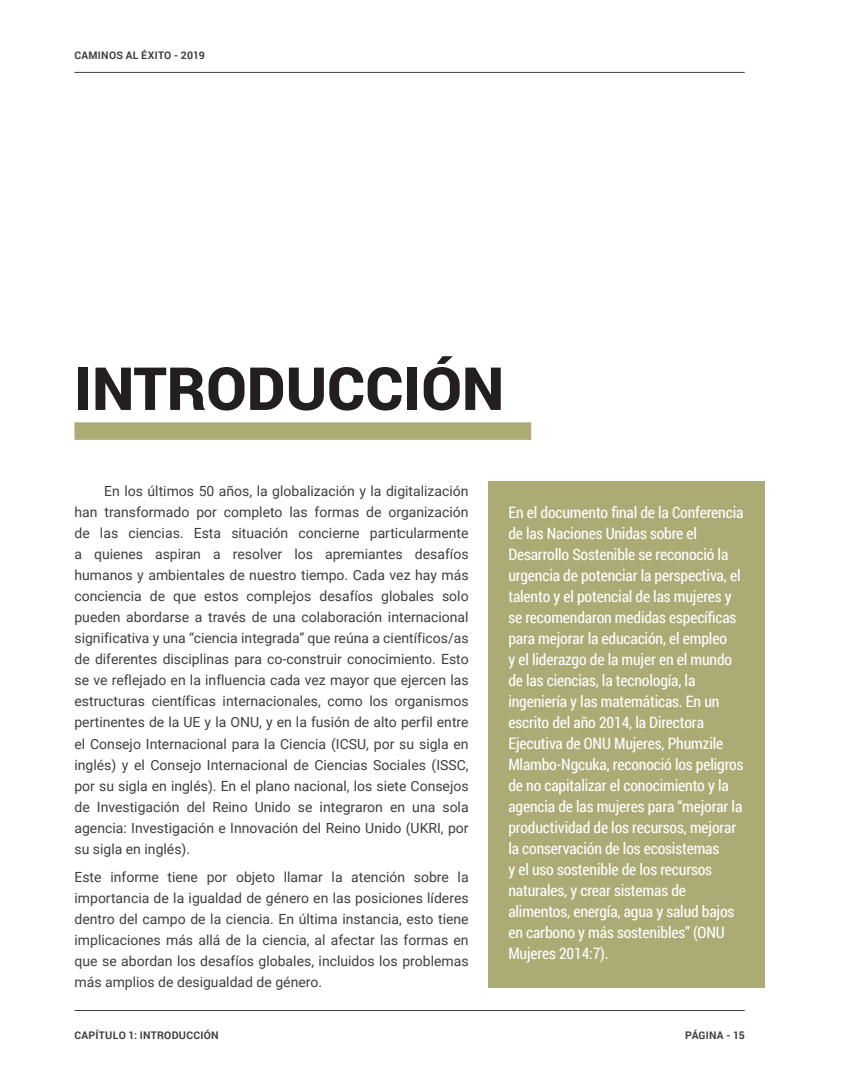
<style>
.page{position:relative;width:844px;height:1092px;background:#fff}
.page>*{position:absolute;margin:0;border:0;box-sizing:border-box;transform-origin:0 0}
.Headline{font:900 59.5px "Roboto";color:#231f20}
.Text_-_box_arancio{font:15.75px/21px "Roboto Condensed";letter-spacing:-.01em;color:#fff}
.Text_-_Rientro{font:14px/21px "Roboto";color:#3e3e3f;text-align:justify}
.Text{font:14px/21px "Roboto";color:#3e3e3f;text-align:justify}
.t1{font:700 10.5px "Roboto";letter-spacing:.025em;color:#3e3e3f}
</style>
<div class="page">
<hr style="left:74px;top:1009px;width:670px;height:1px;background:#3e3e3f">
<hr style="left:74px;top:72px;width:670px;height:1px;background:#3e3e3f">
<div style="left:74px;top:422px;width:457px;height:18px;background:#acab75"></div>
<div style="left:488px;top:481px;width:276px;height:506px;background:#acab75"></div>
<p class="t1" style="left:74px;top:47px;width:132px">CAMINOS AL ÉXITO - 2019</p>
<p class="Headline" style="left:74px;top:347px;width:431px">INTRODUCCIÓN</p>
<p class="Text_-_Rientro" style="left:74px;top:480px;width:395px;text-indent:30px">En los últimos 50 años, la globalización y la digitalización han transformado por completo las formas de organización de las ciencias. Esta situación concierne particularmente a quienes aspiran a resolver los apremiantes desafíos humanos y ambientales de nuestro tiempo. Cada vez hay más conciencia de que estos complejos desafíos globales solo pueden abordarse a través de una colaboración internacional significativa y una “ciencia integrada” que reúna a científicos/as de diferentes disciplinas para co-construir conocimiento. Esto se ve reflejado en la influencia cada vez mayor que ejercen las estructuras científicas internacionales, como los organismos pertinentes de la UE y la ONU, y en la fusión de alto perfil entre el Consejo Internacional para la Ciencia (ICSU, por su sigla en inglés) y el Consejo Internacional de Ciencias Sociales (ISSC, por su sigla en inglés). En el plano nacional, los siete Consejos de Investigación del Reino Unido se integraron en una sola agencia: Investigación e Innovación del Reino Unido (UKRI, por su sigla en inglés).</p>
<p class="Text" style="left:74px;top:866px;width:395px">Este informe tiene por objeto llamar la atención sobre la importancia de la igualdad de género en las posiciones líderes dentro del campo de la ciencia. En última instancia, esto tiene implicaciones más allá de la ciencia, al afectar las formas en que se abordan los desafíos globales, incluidos los problemas más amplios de desigualdad de género.</p>
<p class="Text_-_box_arancio" style="left:508px;top:501px;width:237px">En el documento final de la Conferencia de las Naciones Unidas sobre el Desarrollo Sostenible se reconoció la urgencia de potenciar la perspectiva, el talento y el potencial de las mujeres y se recomendaron medidas específicas para mejorar la educación, el empleo<br>y el liderazgo de la mujer en el mundo de las ciencias, la tecnología, la ingeniería y las matemáticas. En un escrito del año 2014, la Directora Ejecutiva de ONU Mujeres, Phumzile Mlambo-Ngcuka, reconoció los peligros de no capitalizar el conocimiento y la agencia de las mujeres para “mejorar la productividad de los recursos, mejorar la conservación de los ecosistemas<br>y el uso sostenible de los recursos naturales, y crear sistemas de alimentos, energía, agua y salud bajos en carbono y más sostenibles” (ONU Mujeres 2014:7).</p>
<p class="t1" style="left:74px;top:1027px;width:146px">CAPÍTULO 1: INTRODUCCIÓN</p>
<p class="t1" style="left:685px;top:1027px;width:61px">PÁGINA - 15</p>
</div>
